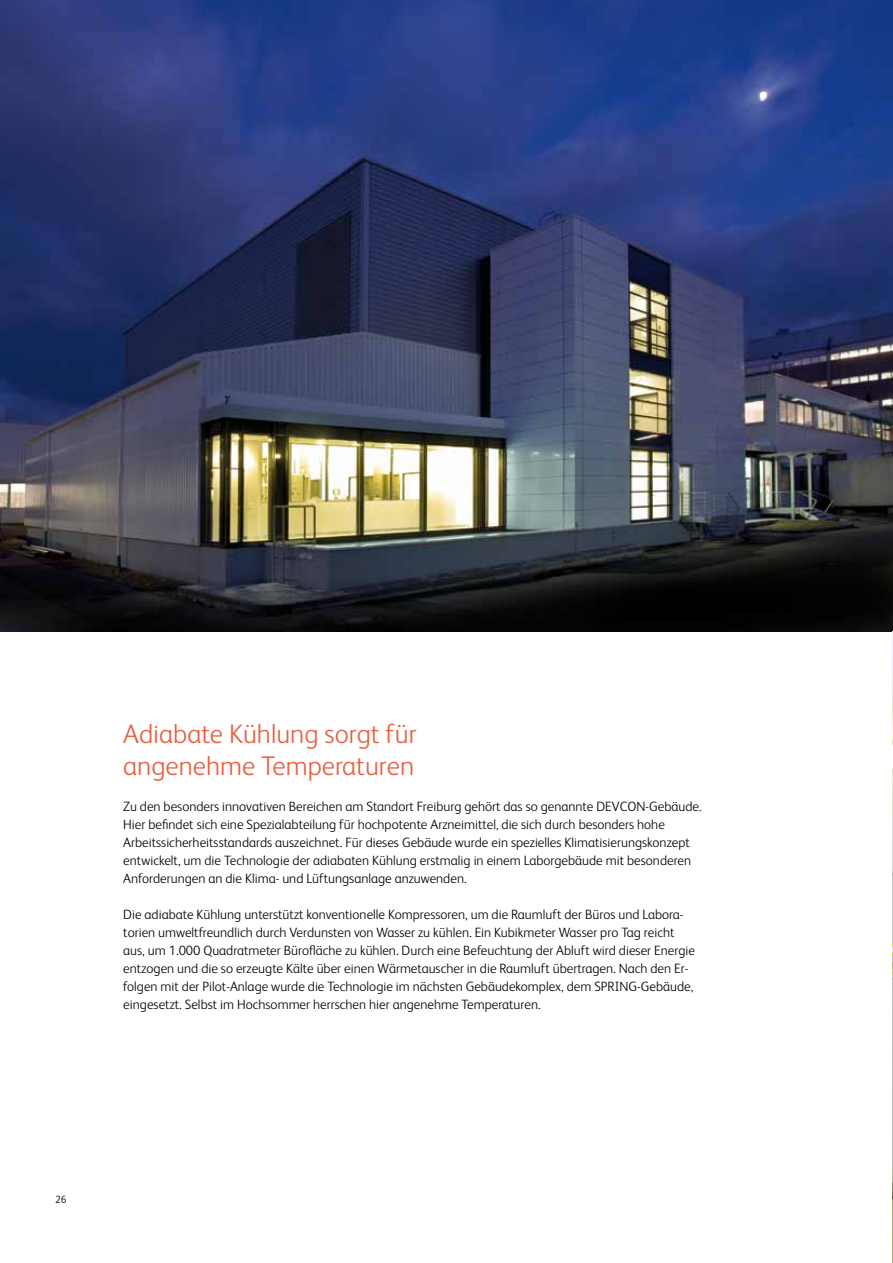
<style>
.page{position:relative;width:893px;height:1263px;background:#fff}
.page>*{position:absolute;margin:0;border:0;box-sizing:border-box;transform-origin:0 0}
.t1{font:300 27px/31.5px "FS Albert";color:#e95e3f}
.t2{font:300 13.5px/18px "FS Albert";color:#000}
.t3{font:300 10.5px "FS Albert";color:#000}
</style>
<div class="page">
<img style="left:0;top:0;width:893px;height:631px">
<img style="left:892px;top:633px;width:1px;height:630px">
<h1 class="t1" style="left:123px;top:717px;width:295px">Adiabate Kühlung sorgt für angenehme Temperaturen</h1>
<p class="t2" style="left:123px;top:796px;width:580px">Zu den besonders innovativen Bereichen am Standort Freiburg gehört das so genannte DEVCON-Gebäude.<br>Hier befindet sich eine Spezialabteilung für hochpotente Arzneimittel, die sich durch besonders hohe Arbeitssicherheitsstandards auszeichnet. Für dieses Gebäude wurde ein spezielles Klimatisierungskonzept entwickelt, um die Technologie der adiabaten Kühlung erstmalig in einem Laborgebäude mit besonderen Anforderungen an die Klima- und Lüftungsanlage anzuwenden.</p>
<p class="t2" style="left:123px;top:904px;width:573px">Die adiabate Kühlung unterstützt konventionelle Kompressoren, um die Raumluft der Büros und Labora&shy;torien umweltfreundlich durch Verdunsten von Wasser zu kühlen. Ein Kubikmeter Wasser pro Tag reicht aus, um 1.000 Quadratmeter Bürofläche zu kühlen. Durch eine Befeuchtung der Abluft wird dieser Energie entzogen und die so erzeugte Kälte über einen Wärmetauscher in die Raumluft übertragen. Nach den Er&shy;folgen mit der Pilot-Anlage wurde die Technologie im nächsten Gebäudekomplex, dem SPRING-Gebäude, eingesetzt. Selbst im Hochsommer herrschen hier angenehme Temperaturen.</p>
<p class="t3" style="left:55px;top:1192px;width:13px">26</p>
</div>
